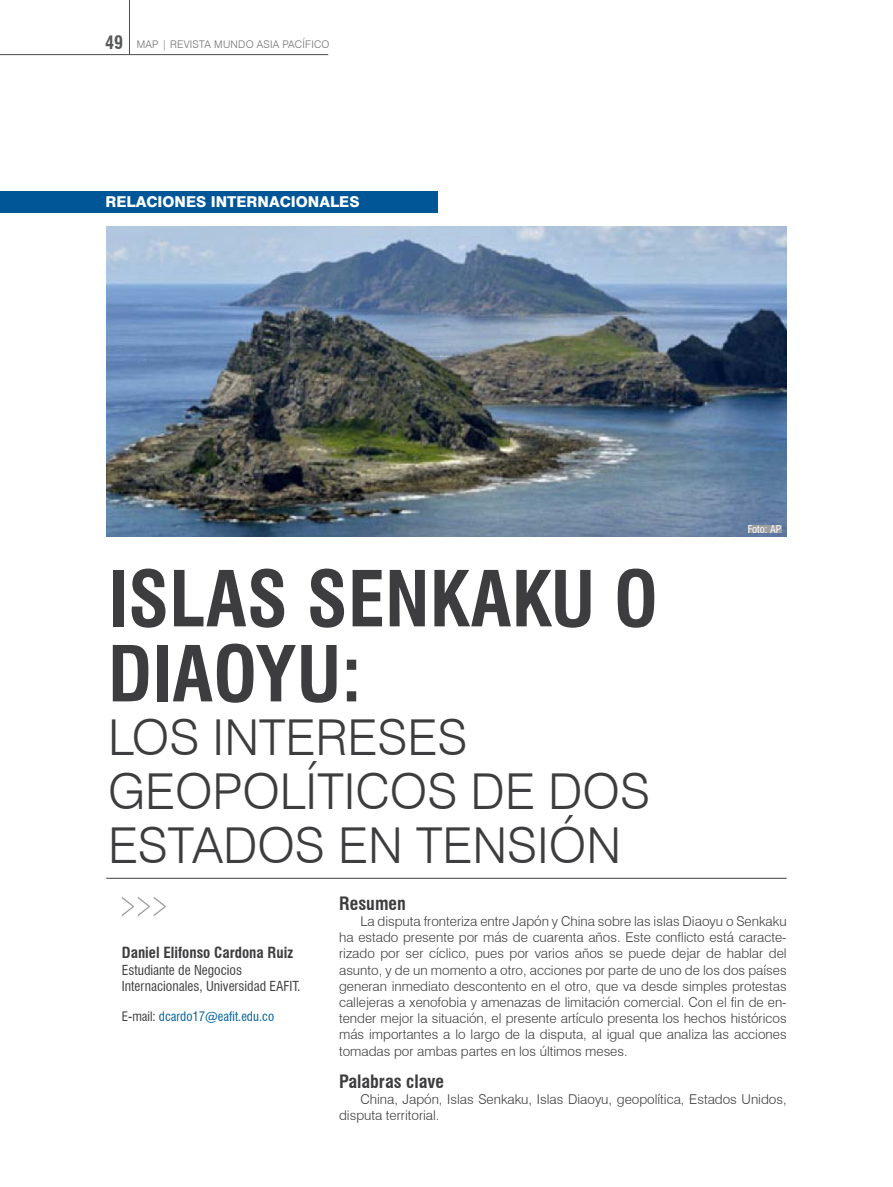
<style>
.page{position:relative;width:893px;height:1187px;background:#fff}
.page>*{position:absolute;margin:0;border:0;box-sizing:border-box;transform-origin:0 0}
.t1{font:700 condensed 75px/75px "Swiss 721 BT";color:#3d3d3f}
.t2{font:300 49.5px/54px "Swiss 721 BT";color:#3d3d3f}
.t3{font:700 condensed 18px "Swiss 721 BT";color:#3d3d3f}
.t4{font:800 15px "Swiss 721 BT";color:#fff}
.t5{font:700 condensed 15px "Swiss 721 BT";color:#3d3d3f}
.t6{font:300 13.5px/16.2px "Swiss 721 BT";color:#3d3d3f;text-align:justify}
.t7{font:condensed 13.5px/16.2px "Swiss 721 BT";color:#3d3d3f}
.t8{font:condensed 12.75px "Swiss 721 BT";color:#00619f}
.t9{font:300 10.5px "Swiss 721 BT";letter-spacing:.02em;color:#707172}
.t10{font:condensed 10.5px "Swiss 721 BT";color:#fff}
.s1{font-weight:700;font-stretch:condensed;font-size:18px;color:#57585a}
.s2{color:#3d3d3f}
</style>
<div class="page">
<hr style="left:0;top:54px;width:328px;height:1px;background:#4b4b4d">
<hr style="left:129px;top:0;width:1px;height:55px;background:#4b4b4d">
<div style="left:0;top:191px;width:437px;height:22px;background:#005697"></div>
<img style="left:106px;top:226px;width:681px;height:311px">
<div style="left:748px;top:524px;width:33px;height:8px;background:#9c9e9f"></div>
<hr style="left:106px;top:877px;width:681px;height:1px;background:#3d3d3f">
<svg style="left:122px;top:897px;width:44px;height:19px"></svg>
<p class="t9" style="left:105px;top:38px;width:226px"><span class="s1">49</span> MAP | REVISTA MUNDO ASIA PACÍFICO</p>
<p class="t4" style="left:105px;top:192px;width:42px">RE LACIONES</p>
<p class="t4" style="left:211px;top:192px;width:58px">INTERNACIONA</p>
<p class="t4" style="left:330px;top:192px;width:20px">LES</p>
<h1 class="t1" style="left:108px;top:561px;width:551px">ISLAS SENKAKU O<br>DIAOYU:</h1>
<h2 class="t2" style="left:108px;top:710px;width:544px">LOS INTERESES<br>GEOPOLÍTICOS DE DOS<br>ESTADOS EN TENSIÓN</h2>
<p class="t10" style="left:748px;top:522px;width:35px">Foto: AP</p>
<p class="t5" style="left:122px;top:943px;width:173px">Daniel Elifonso Cardona Ruiz</p>
<p class="t7" style="left:122px;top:961px;width:180px">Estudiante de Negocios<br>Internacionales, Universidad EAFIT.</p>
<p class="t8" style="left:122px;top:1009px;width:154px"><span class="s2">E-mail:</span> dcardo17@eafit.edu.co</p>
<h3 class="t3" style="left:339px;top:892px;width:68px">Resumen</h3>
<p class="t6" style="left:339px;top:912px;width:449px;text-indent:21px">La disputa fronteriza entre Japón y China sobre las islas Diaoyu o Senkaku ha estado presente por más de cuarenta años. Este conflicto está caracte&shy;rizado por ser cíclico, pues por varios años se puede dejar de hablar del asunto, y de un momento a otro, acciones por parte de uno de los dos países generan inmediato descontento en el otro, que va desde simples protestas callejeras a xenofobia y amenazas de limitación comercial. Con el fin de en&shy;tender mejor la situación, el presente artículo presenta los hechos históricos más importantes a lo largo de la disputa, al igual que analiza las acciones tomadas por ambas partes en los últimos meses.</p>
<h3 class="t3" style="left:339px;top:1070px;width:106px">Palabras clave</h3>
<p class="t6" style="left:339px;top:1091px;width:449px;text-indent:21px">China, Japón, Islas Senkaku, Islas Diaoyu, geopolítica, Estados Unidos, disputa territorial.</p>
</div>
